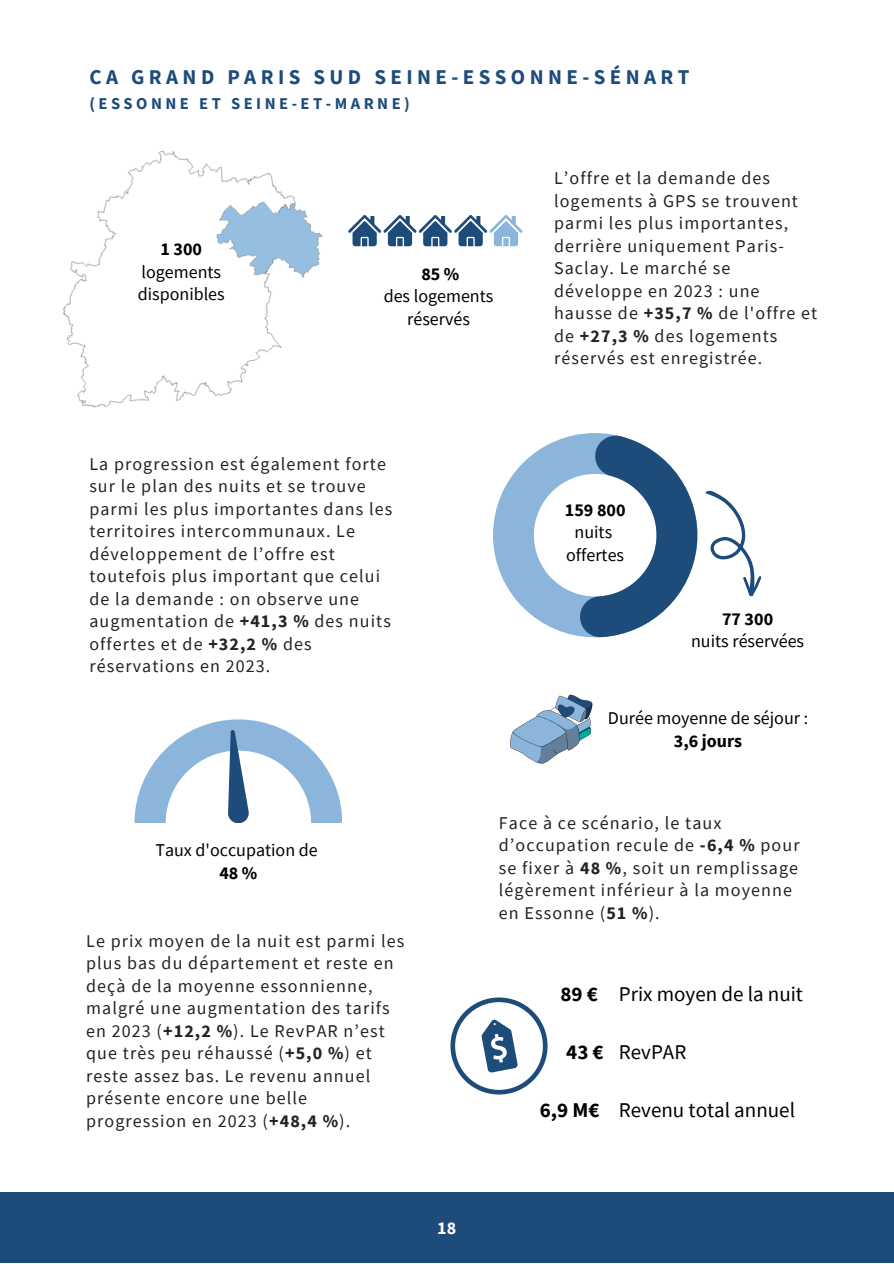
<style>
.page{position:relative;width:894px;height:1264px;background:#fff}
.page>*{position:absolute;margin:0;border:0;box-sizing:border-box;transform-origin:0 0}
.t1{font:21px "Source Sans Pro";color:#000}
.t2{font:700 21px "Source Sans Pro";letter-spacing:.21em;color:#1d4b7a}
.t3{font:700 21px "Source Sans Pro";color:#000}
.t4{font:18px/22.5px "Source Sans Pro";letter-spacing:.06em;color:#222}
.t5{font:18px "Source Sans Pro";color:#000}
.t6{font:700 18px "Source Sans Pro";color:#000}
.t7{font:700 18px "Source Sans Pro";color:#fff}
.t8{font:700 16.5px "Source Sans Pro";letter-spacing:.21em;color:#1d4b7a}
.s1{font-weight:700}
</style>
<div class="page">
<svg style="left:422px;top:215px;width:100px;height:31px"></svg>
<svg style="left:493px;top:433px;width:204px;height:204px"></svg>
<svg style="left:134px;top:719px;width:208px;height:104px"></svg>
<svg style="left:450px;top:997px;width:97px;height:97px"></svg>
<svg style="left:705px;top:490px;width:57px;height:107px"></svg>
<div style="left:0;top:1192px;width:893px;height:71px;background:#1d4b7a"></div>
<img style="left:63px;top:151px;width:359px;height:257px">
<svg style="left:509px;top:694px;width:83px;height:70px"></svg>
<p class="t2" style="left:89px;top:64px;width:601px">CA GRAND PARIS SUD SEINE-ESSONNE-SÉNART</p>
<p class="t8" style="left:89px;top:93px;width:322px">(ESSONNE ET SEINE-ET-MARNE)</p>
<p class="t6" style="left:160px;top:237px;width:43px">1 300</p>
<p class="t5" style="left:141px;top:260px;width:81px">logements</p>
<p class="t5" style="left:138px;top:282px;width:88px">disponibles</p>
<p class="t6" style="left:421px;top:262px;width:40px">85%</p>
<p class="t5" style="left:383px;top:284px;width:111px">des logements</p>
<p class="t5" style="left:407px;top:307px;width:64px">réservés</p>
<p class="t4" style="left:89px;top:452px;width:304px">La progression est également forte sur le plan des nuits et se trouve parmi les plus importantes dans les territoires intercommunaux. Le développement de l’offre est toutefois plus important que celui de la demande : on observe une augmentation de <span class="s1">+41,3 %</span> des nuits offertes et de <span class="s1">+32,2 %</span> des réservations en 2023.</p>
<p class="t4" style="left:554px;top:166px;width:264px">L’offre et la demande des logements à GPS se trouvent parmi les plus importantes, derrière uniquement Paris-<br>Saclay. Le marché se développe en 2023 : une hausse de <span class="s1">+35,7 %</span> de l'offre et de <span class="s1">+27,3 %</span> des logements réservés est enregistrée.</p>
<p class="t6" style="left:564px;top:498px;width:62px">159 800</p>
<p class="t5" style="left:574px;top:520px;width:39px">nuits</p>
<p class="t5" style="left:566px;top:543px;width:59px">offertes</p>
<p class="t6" style="left:721px;top:606px;width:53px">77 300</p>
<p class="t5" style="left:691px;top:629px;width:114px">nuits réservées</p>
<h1 class="t5" style="left:607px;top:706px;width:202px">Durée moyenne de séjour :</h1>
<h3 class="t6" style="left:673px;top:728px;width:70px">3,6 jours</h3>
<p class="t5" style="left:155px;top:838px;width:164px">Taux d'occupation de</p>
<p class="t6" style="left:219px;top:861px;width:40px">48%</p>
<h2 class="t4" style="left:86px;top:929px;width:319px">Le prix moyen de la nuit est parmi les plus bas du département et reste en deçà de la moyenne essonnienne, malgré une augmentation des tarifs en 2023 (<span class="s1">+12,2 %</span>). Le RevPAR n’est que très peu réhaussé (<span class="s1">+5,0 %</span>) et reste assez bas. Le revenu annuel présente encore une belle progression en 2023 (<span class="s1">+48,4 %</span>).</h2>
<p class="t7" style="left:437px;top:1216px;width:21px">18</p>
<h2 class="t4" style="left:498px;top:811px;width:302px">Face à ce scénario, le taux d’occupation recule de <span class="s1">-6,4 %</span> pour se fixer à <span class="s1">48 %</span>, soit un remplissage légèrement inférieur à la moyenne en Essonne (<span class="s1">51 %</span>).</h2>
<p class="t3" style="left:560px;top:979px;width:39px">89€</p>
<p class="t3" style="left:566px;top:1038px;width:39px">43€</p>
<p class="t3" style="left:539px;top:1096px;width:61px">6,9 M€</p>
<h1 class="t1" style="left:618px;top:979px;width:186px">Prix moyen de la nuit</h1>
<p class="t1" style="left:618px;top:1038px;width:69px">RevPAR</p>
<p class="t1" style="left:618px;top:1096px;width:178px">Revenu total annuel</p>
</div>
